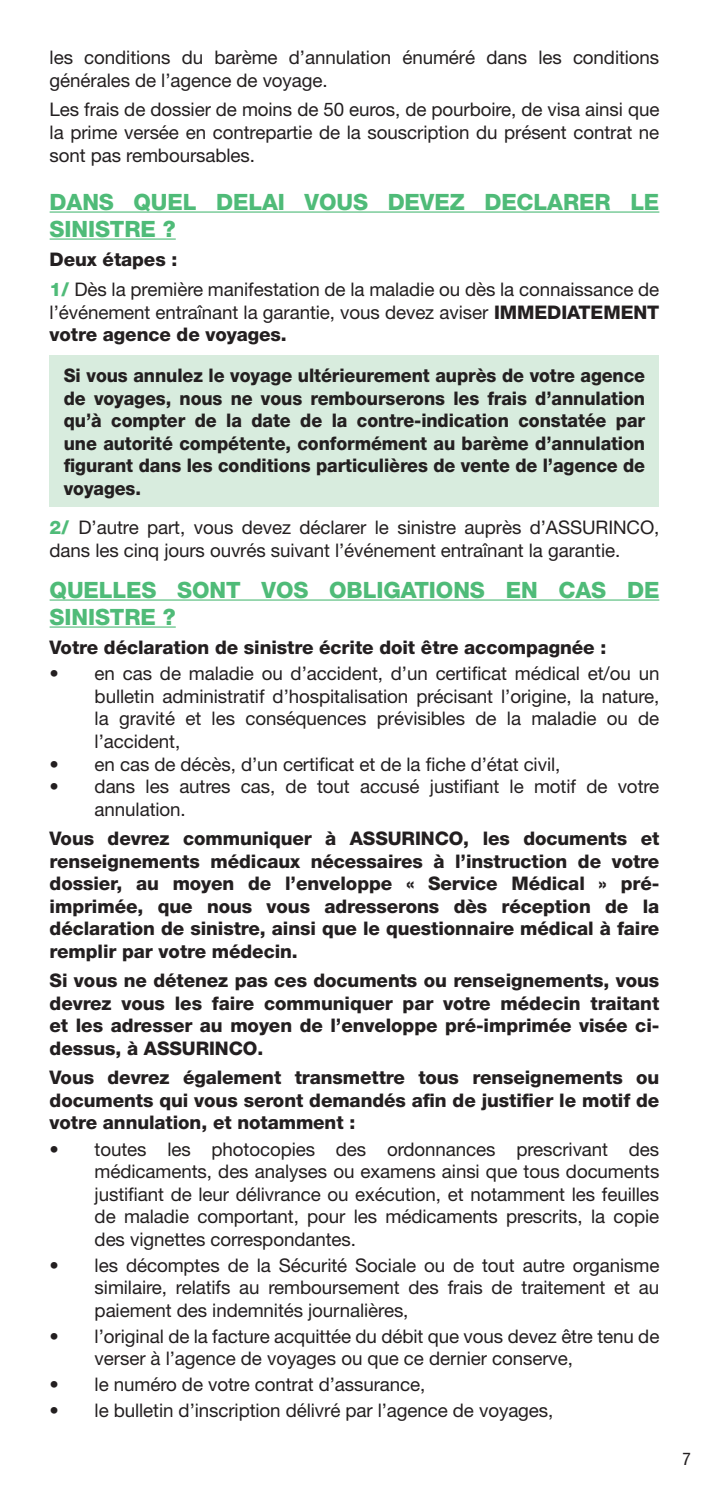
<style>
.page{position:relative;width:709px;height:1489px;background:#fff}
.page>*{position:absolute;margin:0;border:0;box-sizing:border-box;transform-origin:0 0}
.t1{font:800 22.5px/27px "Helvetica Neue";letter-spacing:-.005em;color:#4fbb78}
.t2{font:18.75px/22.5px "Helvetica Neue";letter-spacing:-.005em;color:#231f20}
.t3{font:800 18.75px/22.5px "Helvetica Neue";letter-spacing:-.005em;color:#231f20;text-align:justify}
.t4{font:800 18.75px/22.5px "Helvetica Neue";letter-spacing:-.005em;color:#231f20;text-align:justify;scale:.95 1}
.t5{font:condensed 17.5px "Helvetica Neue";color:#231f20}
.s1{font-weight:800}
.s2{font-weight:800;color:#4fbb78}
</style>
<div class="page">
<hr style="left:50px;top:211px;width:609px;height:2px;background:#4fbb78">
<hr style="left:50px;top:238px;width:126px;height:2px;background:#4fbb78">
<hr style="left:50px;top:599px;width:609px;height:1px;background:#4fbb78">
<hr style="left:50px;top:626px;width:126px;height:1px;background:#4fbb78">
<div style="left:50px;top:356px;width:609px;height:151px;background:#d8ecde"></div>
<p class="t2" style="left:50px;top:46px;width:611px">les conditions du barème d’annulation énuméré dans les conditions générales de l’agence de voyage.</p>
<p class="t2" style="left:50px;top:98px;width:611px;text-align:justify">Les frais de dossier de moins de 50 euros, de pourboire, de visa ainsi que la prime versée en contrepartie de la souscription du présent contrat ne sont pas remboursables.</p>
<p class="t1" style="left:50px;top:188px;width:611px">DANS QUEL DELAI VOUS DEVEZ DECLARER LE<br>SINISTRE ?</p>
<p class="t2" style="left:50px;top:245px;width:611px;line-height:29.5px"><span class="s1">Deux étapes :<br></span><span class="s2">1/</span> Dès la première manifestation de la maladie ou dès la connaissance de</p>
<p class="t2" style="left:50px;top:300px;width:611px">l’événement entraînant la garantie, vous devez aviser <span class="s1">IMMEDIATEMENT votre agence de voyages.</span></p>
<p class="t4" style="left:64px;top:364px;width:613px">Si vous annulez le voyage ultérieurement auprès de votre agence de voyages, nous ne vous rembourserons les frais d’annulation qu’à compter de la date de la contre-indication constatée par une autorité compétente, conformément au barème d’annulation figurant dans les conditions particulières de vente de l’agence de voyages.</p>
<p class="t2" style="left:50px;top:516px;width:611px"><span class="s2">2/</span> D’autre part, vous devez déclarer le sinistre auprès d’ASSURINCO, dans les cinq jours ouvrés suivant l’événement entraînant la garantie.</p>
<p class="t1" style="left:50px;top:576px;width:611px">QUELLES SONT VOS OBLIGATIONS EN CAS DE<br>SINISTRE ?</p>
<p class="t3" style="left:50px;top:636px;width:558px">Votre déclaration de sinistre écrite doit être accompagnée :</p>
<p class="t2" style="left:95px;top:662px;width:566px;text-align:justify;text-indent:-45px">• en cas de maladie ou d’accident, d’un certificat médical et/ou un bulletin administratif d’hospitalisation précisant l’origine, la nature, la gravité et les conséquences prévisibles de la maladie ou de l’accident,</p>
<p class="t2" style="left:50px;top:752px;width:512px">• en cas de décès, d’un certificat et de la fiche d’état civil,</p>
<p class="t2" style="left:95px;top:774px;width:566px;text-indent:-45px">• dans les autres cas, de tout accusé justifiant le motif de votre annulation.</p>
<p class="t3" style="left:50px;top:827px;width:611px">Vous devrez communiquer à ASSURINCO, les documents et renseignements médicaux nécessaires à l’instruction de votre dossier, au moyen de l’enveloppe « Service Médical » pré&shy;imprimée, que nous vous adresserons dès réception de la déclaration de sinistre, ainsi que le questionnaire médical à faire remplir par votre médecin.</p>
<p class="t3" style="left:50px;top:969px;width:611px">Si vous ne détenez pas ces documents ou renseignements, vous devrez vous les faire communiquer par votre médecin traitant et les adresser au moyen de l’enveloppe pré-imprimée visée ci&shy;dessus, à ASSURINCO.</p>
<p class="t3" style="left:50px;top:1066px;width:611px">Vous devrez également transmettre tous renseignements ou documents qui vous seront demandés afin de justifier le motif de votre annulation, et notamment :</p>
<p class="t2" style="left:95px;top:1137px;width:566px;text-align:justify;text-indent:-45px">• toutes les photocopies des ordonnances prescrivant des médicaments, des analyses ou examens ainsi que tous documents justifiant de leur délivrance ou exécution, et notamment les feuilles de maladie comportant, pour les médicaments prescrits, la copie des vignettes correspondantes.</p>
<p class="t2" style="left:95px;top:1253px;width:566px;text-align:justify;text-indent:-45px">• les décomptes de la Sécurité Sociale ou de tout autre organisme similaire, relatifs au remboursement des frais de traitement et au paiement des indemnités journalières,</p>
<p class="t2" style="left:95px;top:1324px;width:566px;text-indent:-45px">• l’original de la facture acquittée du débit que vous devez être tenu de verser à l’agence de voyages ou que ce dernier conserve,</p>
<p class="t2" style="left:50px;top:1372px;width:377px">• le numéro de votre contrat d’assurance,</p>
<p class="t2" style="left:50px;top:1398px;width:505px">• le bulletin d’inscription délivré par l’agence de voyages,</p>
<p class="t5" style="left:682px;top:1447px;width:10px">7</p>
</div>
